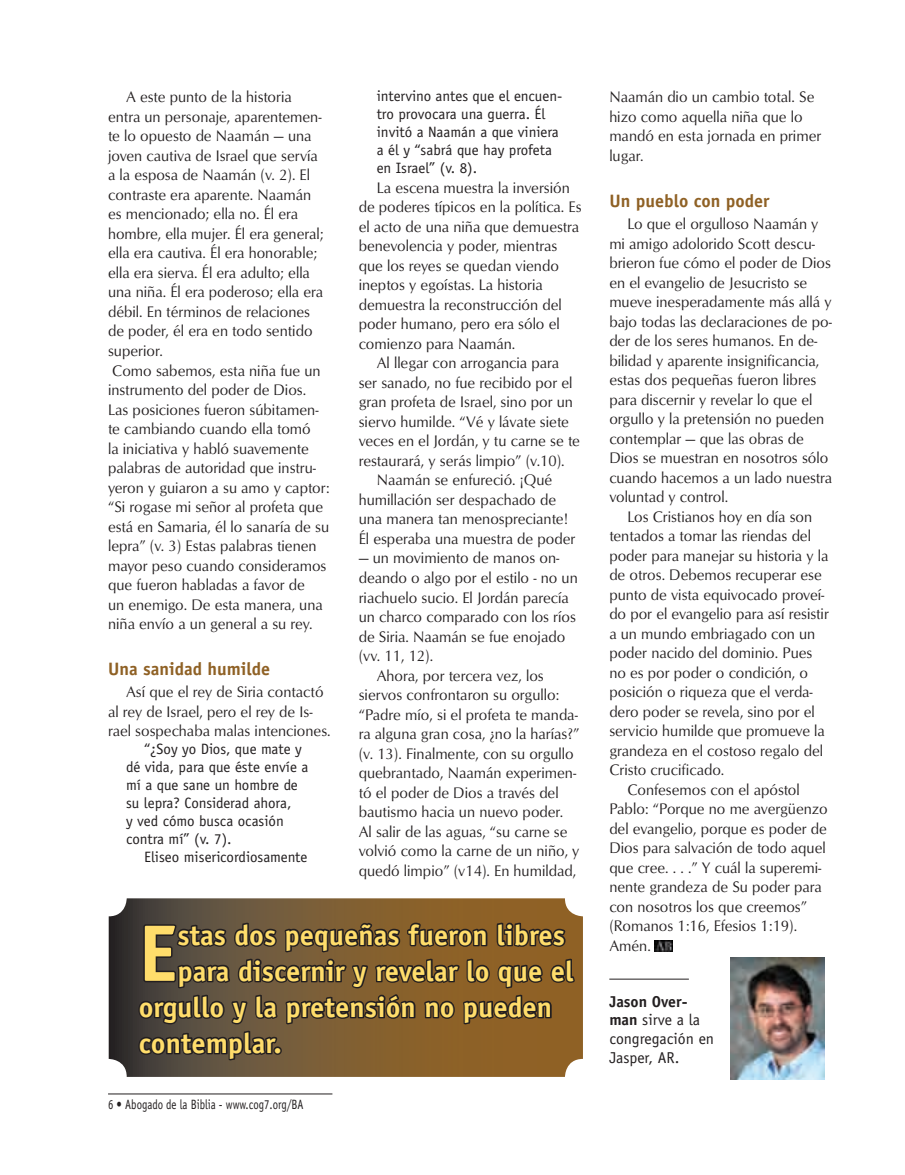
<style>
.page{position:relative;width:905px;height:1175px;background:#fff}
.page>*{position:absolute;margin:0;border:0;box-sizing:border-box;transform-origin:0 0}
.t1{font:700 80.4px "Officina Sans";color:#ffdd6b}
.t2{font:700 28.5px "Officina Sans";color:#ffdd6b}
.t3{font:700 18px "Officina Sans";color:#8f6125}
.t4{font:15.75px/19.5px "Optimum Roman DTC";color:#231f20;scale:.95 1}
.t5{font:15.75px/18.8px "Officina Sans";color:#231f20}
.t6{font:15px/18px "Officina Sans";color:#231f20}
.t7{font:13.5px "Officina Sans";color:#231f20;scale:.8 1}
.s1{font-weight:700}
</style>
<div class="page">
<hr style="left:108px;top:1093px;width:224px;height:1px;background:#231f20">
<hr style="left:609px;top:978px;width:79px;height:1px;background:#231f20">
<img style="left:655px;top:940px;width:17px;height:11px">
<svg style="left:109px;top:898px;width:474px;height:178px;background:#66533b"></svg>
<svg style="left:137px;top:901px;width:439px;height:165px;background:#634b2d"></svg>
<div style="left:273px;top:1046px;width:9px;height:8px;border:3px solid #231f20;border-radius:50%"></div>
<img style="left:730px;top:957px;width:94px;height:122px">
<p class="t4" style="left:108px;top:87px;width:235px;text-indent:18px">A este punto de la historia<br>entra un personaje, aparentemen&shy;te lo opuesto de Naamán — una joven cautiva de Israel que servía<br>a la esposa de Naamán (v. 2). El contraste era aparente. Naamán<br>es mencionado; ella no. Él era hombre, ella mujer. Él era general; ella era cautiva. Él era honorable; ella era sierva. Él era adulto; ella una niña. Él era poderoso; ella era débil. En términos de relaciones de poder, él era en todo sentido superior.<br>Como sabemos, esta niña fue un instrumento del poder de Dios.<br>Las posiciones fueron súbitamen&shy;te cambiando cuando ella tomó<br>la iniciativa y habló suavemente palabras de autoridad que instru&shy;yeron y guiaron a su amo y captor: “Si rogase mi señor al profeta que está en Samaria, él lo sanaría de su lepra” (v. 3) Estas palabras tienen mayor peso cuando consideramos que fueron habladas a favor de<br>un enemigo. De esta manera, una niña envío a un general a su rey.</p>
<p class="t3" style="left:108px;top:657px;width:163px">Una sanidad humilde</p>
<p class="t4" style="left:108px;top:682px;width:236px;text-indent:18px">Así que el rey de Siria contactó al rey de Israel, pero el rey de Is&shy;rael sospechaba malas intenciones.</p>
<p class="t6" style="left:126px;top:740px;width:184px;text-indent:18px">“¿Soy yo Dios, que mate y dé vida, para que éste envíe a mí a que sane un hombre de su lepra? Considerad ahora,<br>y ved cómo busca ocasión contra mí” (v. 7).</p>
<p class="t6" style="left:144px;top:848px;width:165px">Eliseo misericordiosamente</p>
<p class="t6" style="left:376px;top:87px;width:187px">intervino antes que el encuen&shy;tro provocara una guerra. Él invitó a Naamán a que viniera a él y “sabrá que hay profeta en Israel” (v. 8).</p>
<p class="t4" style="left:358px;top:177px;width:236px;text-indent:18px">La escena muestra la inversión de poderes típicos en la política. Es el acto de una niña que demuestra benevolencia y poder, mientras que los reyes se quedan viendo ineptos y egoístas. La historia demuestra la reconstrucción del poder humano, pero era sólo el comienzo para Naamán.</p>
<p class="t4" style="left:376px;top:353px;width:194px">Al llegar con arrogancia para</p>
<p class="t4" style="left:358px;top:372px;width:227px">ser sanado, no fue recibido por el</p>
<p class="t4" style="left:358px;top:392px;width:227px">gran profeta de Israel, sino por un</p>
<p class="t4" style="left:358px;top:411px;width:223px">siervo humilde. “Vé y lávate siete</p>
<p class="t4" style="left:358px;top:431px;width:234px">veces en el Jordán, y tu carne se te</p>
<p class="t4" style="left:358px;top:450px;width:218px">restaurará, y serás limpio” (v.10).</p>
<p class="t4" style="left:376px;top:470px;width:186px">Naamán se enfureció. ¡Qué</p>
<p class="t4" style="left:358px;top:489px;width:209px">humillación ser despachado de</p>
<p class="t4" style="left:358px;top:509px;width:222px">una manera tan menospreciante!</p>
<p class="t4" style="left:358px;top:528px;width:229px">Él esperaba una muestra de poder</p>
<p class="t4" style="left:358px;top:548px;width:213px">— un movimiento de manos on-</p>
<p class="t4" style="left:358px;top:567px;width:232px">deando o algo por el estilo - no un</p>
<p class="t4" style="left:358px;top:587px;width:223px">riachuelo sucio. El Jordán parecía</p>
<p class="t4" style="left:358px;top:606px;width:230px">un charco comparado con los ríos</p>
<p class="t4" style="left:358px;top:626px;width:219px">de Siria. Naamán se fue enojado</p>
<p class="t4" style="left:358px;top:645px;width:80px">(vv. 11, 12).</p>
<p class="t4" style="left:376px;top:665px;width:177px">Ahora, por tercera vez, los</p>
<p class="t4" style="left:358px;top:684px;width:213px">siervos confrontaron su orgullo:</p>
<p class="t4" style="left:358px;top:704px;width:232px">“Padre mío, si el profeta te manda-</p>
<p class="t4" style="left:358px;top:723px;width:234px">ra alguna gran cosa, ¿no la harías?”</p>
<p class="t4" style="left:358px;top:743px;width:228px">(v. 13). Finalmente, con su orgullo</p>
<p class="t4" style="left:358px;top:762px;width:230px">quebrantado, Naamán experimen-</p>
<p class="t4" style="left:358px;top:782px;width:212px">tó el poder de Dios a través del</p>
<p class="t4" style="left:358px;top:801px;width:217px">bautismo hacia un nuevo poder.</p>
<p class="t4" style="left:358px;top:821px;width:221px">Al salir de las aguas, “su carne se</p>
<p class="t4" style="left:358px;top:840px;width:234px">volvió como la carne de un niño, y</p>
<p class="t4" style="left:358px;top:860px;width:230px">quedó limpio” (v14). En humildad,</p>
<h1 class="t1" style="left:139px;top:903px;width:40px">E</h1>
<h2 class="t2" style="left:177px;top:917px;width:389px">stas dos pequeñas fueron libres</h2>
<h2 class="t2" style="left:177px;top:953px;width:397px">para discernir y revelar lo que el</h2>
<h2 class="t2" style="left:139px;top:989px;width:415px">orgullo y la pretensión no pueden</h2>
<h2 class="t2" style="left:139px;top:1025px;width:145px">contemplar.</h2>
<p class="t7" style="left:117px;top:1096px;width:235px">• Abogado de la Biblia - www.cog7.org/BA</p>
<p class="t4" style="left:609px;top:87px;width:225px">Naamán dio un cambio total. Se hizo como aquella niña que lo mandó en esta jornada en primer lugar.</p>
<p class="t3" style="left:609px;top:189px;width:162px">Un pueblo con poder</p>
<p class="t4" style="left:609px;top:214px;width:236px;text-indent:18px">Lo que el orgulloso Naamán y mi amigo adolorido Scott descu&shy;brieron fue cómo el poder de Dios en el evangelio de Jesucristo se mueve inesperadamente más allá y bajo todas las declaraciones de po&shy;der de los seres humanos. En de&shy;bilidad y aparente insignificancia, estas dos pequeñas fueron libres para discernir y revelar lo que el orgullo y la pretensión no pueden contemplar — que las obras de<br>Dios se muestran en nosotros sólo cuando hacemos a un lado nuestra voluntad y control.</p>
<p class="t4" style="left:627px;top:506px;width:196px">Los Cristianos hoy en día son</p>
<p class="t4" style="left:609px;top:526px;width:214px">tentados a tomar las riendas del</p>
<p class="t4" style="left:609px;top:545px;width:232px">poder para manejar su historia y la</p>
<p class="t4" style="left:609px;top:565px;width:225px">de otros. Debemos recuperar ese</p>
<p class="t4" style="left:609px;top:584px;width:228px">punto de vista equivocado proveí-</p>
<p class="t4" style="left:609px;top:604px;width:233px">do por el evangelio para así resistir</p>
<p class="t4" style="left:609px;top:623px;width:218px">a un mundo embriagado con un</p>
<p class="t4" style="left:609px;top:643px;width:215px">poder nacido del dominio. Pues</p>
<p class="t4" style="left:609px;top:662px;width:210px">no es por poder o condición, o</p>
<p class="t4" style="left:609px;top:682px;width:216px">posición o riqueza que el verda-</p>
<p class="t4" style="left:609px;top:701px;width:218px">dero poder se revela, sino por el</p>
<p class="t4" style="left:609px;top:721px;width:228px">servicio humilde que promueve la</p>
<p class="t4" style="left:609px;top:740px;width:226px">grandeza en el costoso regalo del</p>
<p class="t4" style="left:609px;top:760px;width:123px">Cristo crucificado.</p>
<p class="t4" style="left:627px;top:779px;width:183px">Confesemos con el apóstol</p>
<p class="t4" style="left:609px;top:799px;width:231px">Pablo: “Porque no me avergüenzo</p>
<p class="t4" style="left:609px;top:818px;width:230px">del evangelio, porque es poder de</p>
<p class="t4" style="left:609px;top:838px;width:229px">Dios para salvación de todo aquel</p>
<p class="t4" style="left:609px;top:857px;width:225px">que cree. . . .” Y cuál la superemi-</p>
<p class="t4" style="left:609px;top:877px;width:225px">nente grandeza de Su poder para</p>
<p class="t4" style="left:609px;top:896px;width:210px">con nosotros los que creemos”</p>
<p class="t4" style="left:609px;top:916px;width:199px">(Romanos 1:16, Efesios 1:19).</p>
<p class="t4" style="left:609px;top:935px;width:45px">Amén.</p>
<p class="t5" style="left:609px;top:991px;width:106px"><span class="s1">Jason Over&shy;man</span> sirve a la congregación en<br>Jasper, AR.</p>
</div>
